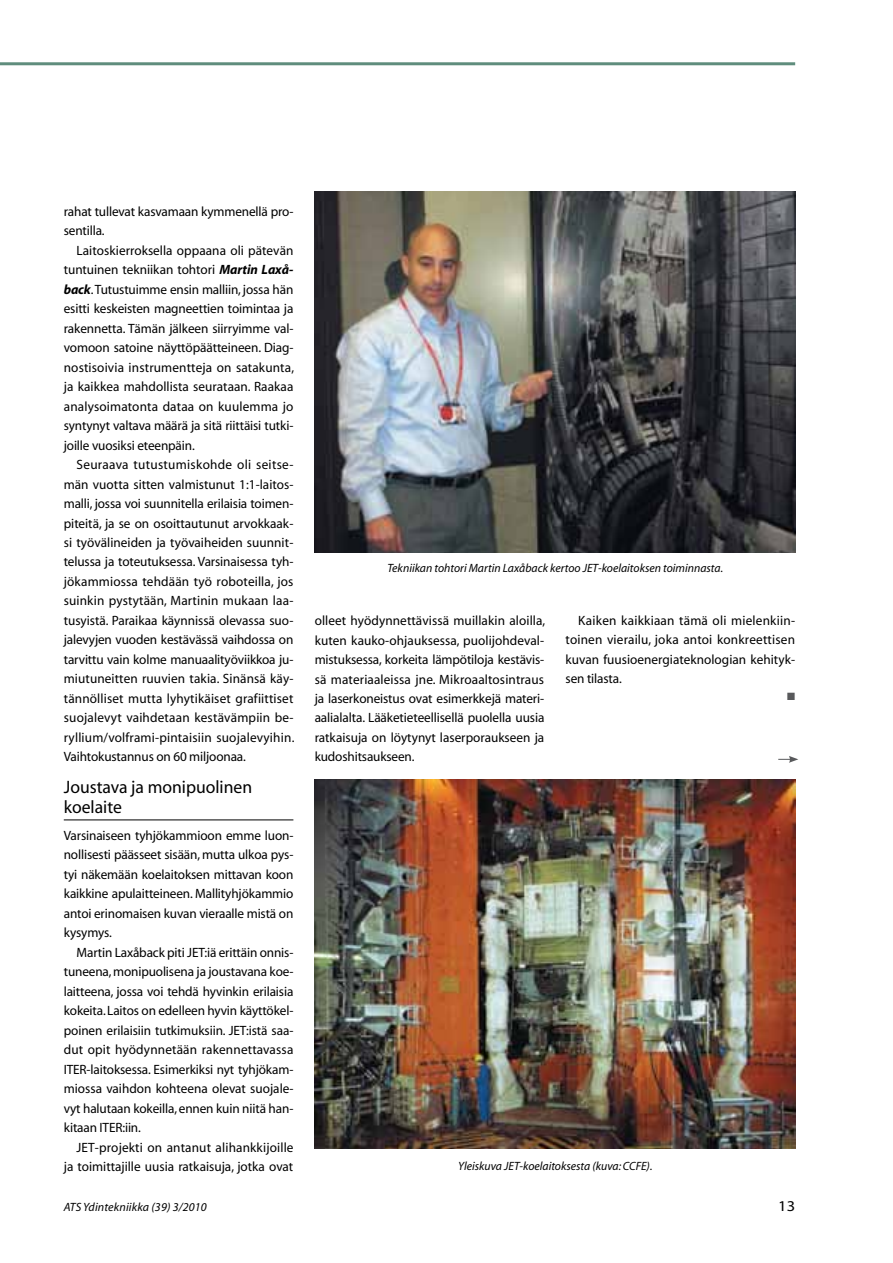
<style>
.page{position:relative;width:893px;height:1263px;background:#fff}
.page>*{position:absolute;margin:0;border:0;box-sizing:border-box;transform-origin:0 0}
.t1{font:18px/19.5px "Myriad";color:#000}
.t2{font:15px "Myriad";color:#000;scale:1.1 1}
.t3{font:13.5px/19.5px "Myriad";letter-spacing:-.01em;color:#000;text-align:justify}
.t4{font:italic 12px "Myriad";color:#000}
.t5{font:10.5px "Zapf Dingbats";color:#58595b}
.s1{font-weight:700;font-style:italic}
</style>
<div class="page">
<hr style="left:0;top:62px;width:795px;height:3px;background:#5f8d7d">
<hr style="left:64px;top:820px;width:229px;height:1px;background:#000">
<img style="left:315px;top:191px;width:480px;height:362px">
<img style="left:315px;top:780px;width:480px;height:369px">
<svg style="left:778px;top:756px;width:20px;height:7px"></svg>
<p class="t3" style="left:64px;top:202px;width:231px">rahat tullevat kasvamaan kymmenellä pro&shy;sentilla.</p>
<p class="t3" style="left:64px;top:241px;width:232px;text-indent:13px">Laitoskierroksella oppaana oli pätevän tuntuinen tekniikan tohtori <span class="s1">Martin Laxå&shy;back</span>. Tutustuimme ensin malliin, jossa hän esitti keskeisten magneettien toimintaa ja rakennetta. Tämän jälkeen siirryimme val&shy;vomoon satoine näyttöpäätteineen. Diag&shy;nostisoivia instrumentteja on satakunta, ja kaikkea mahdollista seurataan. Raakaa analysoimatonta dataa on kuulemma jo syntynyt valtava määrä ja sitä riittäisi tutki&shy;joille vuosiksi eteenpäin.</p>
<p class="t3" style="left:64px;top:455px;width:232px;text-indent:13px">Seuraava tutustumiskohde oli seitse&shy;män vuotta sitten valmistunut 1:1-laitos&shy;malli, jossa voi suunnitella erilaisia toimen&shy;piteitä, ja se on osoittautunut arvokkaak&shy;si työvälineiden ja työvaiheiden suunnit&shy;telussa ja toteutuksessa. Varsinaisessa tyh&shy;jökammiossa tehdään työ roboteilla, jos suinkin pystytään, Martinin mukaan laa&shy;tusyistä. Paraikaa käynnissä olevassa suo&shy;jalevyjen vuoden kestävässä vaihdossa on tarvittu vain kolme manuaalityöviikkoa ju&shy;miutuneitten ruuvien takia. Sinänsä käy&shy;tännölliset mutta lyhytikäiset grafiittiset suojalevyt vaihdetaan kestävämpiin be&shy;ryllium/volframi-pintaisiin suojalevyihin.<br>Vaihtokustannus on 60 miljoonaa.</p>
<h1 class="t1" style="left:64px;top:778px;width:190px">Joustava ja monipuolinen koelaite</h1>
<p class="t3" style="left:64px;top:826px;width:231px">Varsinaiseen tyhjökammioon emme luon&shy;nollisesti päässeet sisään, mutta ulkoa pys&shy;tyi näkemään koelaitoksen mittavan koon kaikkine apulaitteineen. Mallityhjökammio antoi erinomaisen kuvan vieraalle mistä on kysymys.</p>
<p class="t3" style="left:64px;top:943px;width:231px;text-indent:13px">Martin Laxåback piti JET:iä erittäin onnis&shy;tuneena, monipuolisena ja joustavana koe&shy;laitteena, jossa voi tehdä hyvinkin erilaisia kokeita. Laitos on edelleen hyvin käyttökel&shy;poinen erilaisiin tutkimuksiin. JET:istä saa&shy;dut opit hyödynnetään rakennettavassa ITER-laitoksessa. Esimerkiksi nyt tyhjökam&shy;miossa vaihdon kohteena olevat suojale&shy;vyt halutaan kokeilla, ennen kuin niitä han&shy;kitaan ITER:iin.</p>
<p class="t3" style="left:64px;top:1138px;width:231px;text-align:right">JET-projekti on antanut alihankkijoille ja toimittajille uusia ratkaisuja, jotka ovat</p>
<p class="t4" style="left:387px;top:562px;width:337px">Tekniikan tohtori Martin Laxåback kertoo JET-koelaitoksen toiminnasta.</p>
<p class="t3" style="left:315px;top:611px;width:232px">olleet hyödynnettävissä muillakin aloilla, kuten kauko-ohjauksessa, puolijohdeval&shy;mistuksessa, korkeita lämpötiloja kestävis&shy;sä materiaaleissa jne. Mikroaaltosintraus ja laserkoneistus ovat esimerkkejä materi&shy;aalialalta. Lääketieteellisellä puolella uusia ratkaisuja on löytynyt laserporaukseen ja kudoshitsaukseen.</p>
<p class="t3" style="left:566px;top:611px;width:231px;text-indent:13px">Kaiken kaikkiaan tämä oli mielenkiin&shy;toinen vierailu, joka antoi konkreettisen kuvan fuusioenergiateknologian kehityk&shy;sen tilasta.</p>
<p class="t5" style="left:787px;top:691px;width:9px">■</p>
<p class="t4" style="left:458px;top:1160px;width:196px">Yleiskuva JET-koelaitoksesta (kuva: CCFE).</p>
<p class="t4" style="left:64px;top:1201px;width:145px">ATS Ydintekniikka (39) 3/2010</p>
<p class="t2" style="left:778px;top:1198px;width:17px">13</p>
</div>
